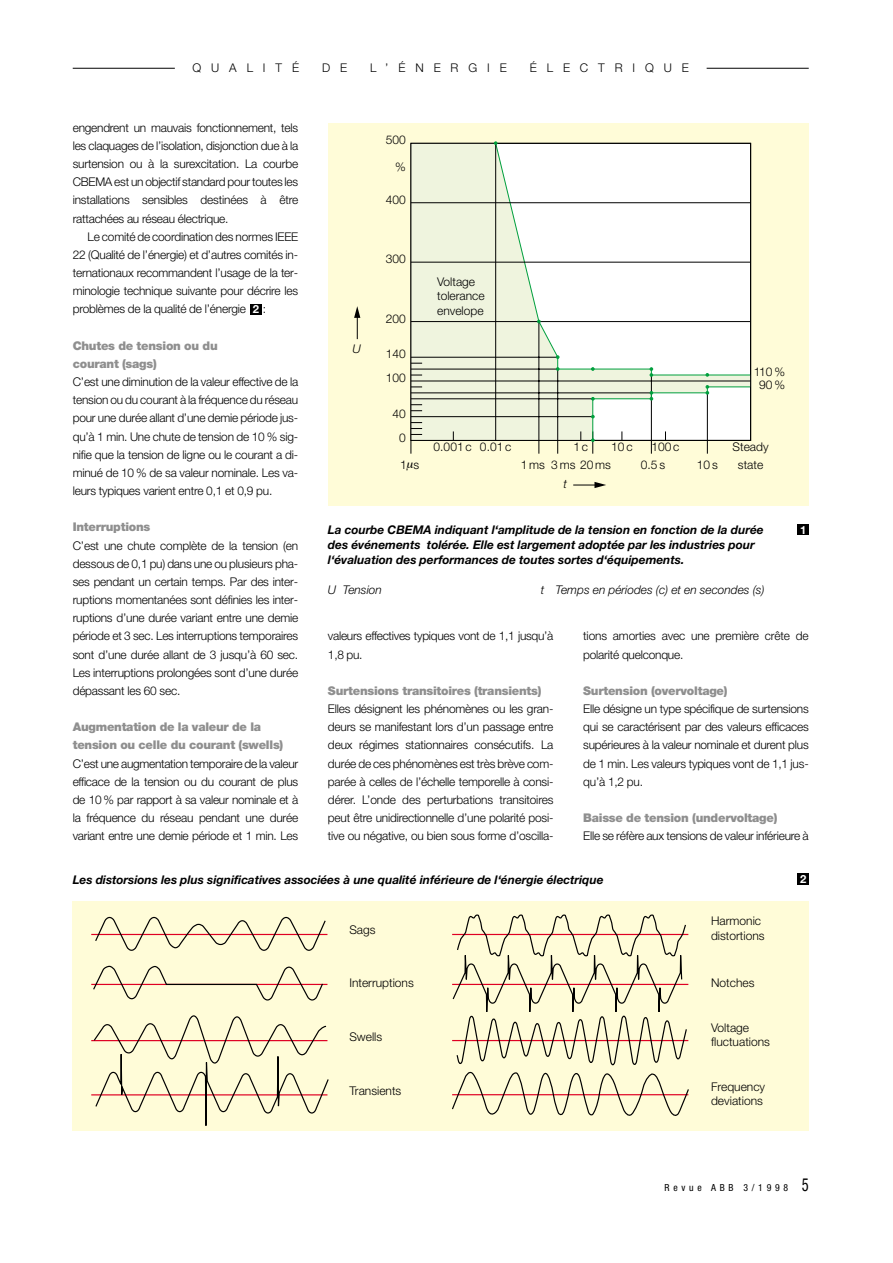
<style>
.page{position:relative;width:893px;height:1263px;background:#fff}
.page>*{position:absolute;margin:0;border:0;box-sizing:border-box;transform-origin:0 0}
.t1{font:300 12px/18.1px "Helvetica Neue";letter-spacing:-.015em;color:#000;text-align:justify}
.t2{font:italic 700 12px/15px "Helvetica Neue";color:#000}
.t3{font:900 12px/18.1px "Helvetica Neue";letter-spacing:-.02em;color:#8f8f8f}
.t4{font:italic 300 12px "Helvetica Neue";color:#000}
.t5{font:300 12px "Helvetica Neue";letter-spacing:.835em;color:#000}
.t6{font:700 11.25px "Helvetica Neue";color:#fff}
.t7{font:condensed 9.75px "Helvetica Neue";letter-spacing:.385em;color:#000}
.s1{font-weight:300;font-size:12px;color:#000}
.s2{font-size:18px}
</style>
<div class="page">
<div style="left:250px;top:304px;width:11px;height:11px;background:#000"></div>
<div style="left:328px;top:123px;width:480px;height:383px;background:#fffcd8"></div>
<svg style="left:354px;top:306px;width:6px;height:33px"></svg>
<svg style="left:573px;top:482px;width:33px;height:6px"></svg>
<div style="left:412px;top:145px;width:337px;height:294px;background:#eff4de"></div>
<svg style="left:496px;top:142px;width:255px;height:234px;background:#f9fbf8"></svg>
<hr style="left:411px;top:416px;width:181px;height:1px;background:#000">
<hr style="left:538px;top:321px;width:1px;height:133px;background:#000">
<hr style="left:557px;top:369px;width:1px;height:85px;background:#000">
<hr style="left:651px;top:375px;width:1px;height:79px;background:#000">
<svg style="left:412px;top:404px;width:10px;height:7px"></svg>
<hr style="left:411px;top:399px;width:181px;height:1px;background:#000">
<hr style="left:411px;top:369px;width:146px;height:1px;background:#000">
<hr style="left:411px;top:357px;width:146px;height:1px;background:#000">
<hr style="left:411px;top:393px;width:240px;height:1px;background:#000">
<hr style="left:411px;top:381px;width:339px;height:1px;background:#000">
<hr style="left:411px;top:321px;width:339px;height:1px;background:#000">
<hr style="left:411px;top:262px;width:339px;height:1px;background:#000">
<hr style="left:411px;top:202px;width:339px;height:1px;background:#000">
<hr style="left:495px;top:143px;width:1px;height:297px;background:#000">
<svg style="left:410px;top:422px;width:12px;height:32px"></svg>
<svg style="left:591px;top:367px;width:3px;height:4px"></svg>
<svg style="left:556px;top:367px;width:3px;height:4px"></svg>
<svg style="left:556px;top:355px;width:3px;height:4px"></svg>
<svg style="left:705px;top:373px;width:4px;height:4px"></svg>
<svg style="left:649px;top:367px;width:4px;height:10px"></svg>
<div style="left:410px;top:143px;width:341px;height:298px;border:1px solid #000"></div>
<svg style="left:494px;top:141px;width:3px;height:4px"></svg>
<svg style="left:591px;top:385px;width:160px;height:69px"></svg>
<div style="left:73px;top:901px;width:735px;height:230px;background:#fffcd8"></div>
<hr style="left:91px;top:934px;width:236px;height:1px;background:#df0023">
<hr style="left:91px;top:984px;width:236px;height:1px;background:#df0023">
<hr style="left:91px;top:1040px;width:236px;height:1px;background:#df0023">
<hr style="left:91px;top:1094px;width:236px;height:1px;background:#df0023">
<svg style="left:92px;top:916px;width:237px;height:210px"></svg>
<svg style="left:452px;top:914px;width:237px;height:202px"></svg>
<div style="left:797px;top:524px;width:11px;height:11px;background:#000"></div>
<div style="left:797px;top:874px;width:11px;height:11px;background:#000"></div>
<hr style="left:73px;top:68px;width:102px;height:1px;background:#000">
<hr style="left:706px;top:68px;width:102px;height:1px;background:#000">
<p class="t5" style="left:192px;top:64px;width:108px">QUALITÉ</p>
<p class="t1" style="left:322px;top:60px;width:27px">D E</p>
<p class="t5" style="left:370px;top:64px;width:138px">L’ÉNERGIE</p>
<p class="t5" style="left:529px;top:64px;width:161px">ÉLECTRIQUE</p>
<p class="t1" style="left:73px;top:120px;width:227px">engendrent un mauvais fonctionnement, tels les claquages de l’isolation, disjonction due à la surtension ou à la surexcitation. La courbe CBEMA est un objectif standard pour toutes les installations sensibles destinées à être rattachées au réseau électrique.</p>
<p class="t1" style="left:73px;top:229px;width:227px;text-indent:15px">Le comité de coordination des normes IEEE 22 (Qualité de l’énergie) et d’autres comités in&shy;ternationaux recommandent l’usage de la ter&shy;minologie technique suivante pour décrire les problèmes de la qualité de l’énergie</p>
<p class="t6" style="left:253px;top:305px;width:15px">2 <span class="s1">:</span></p>
<p class="t3" style="left:73px;top:337px;width:146px">Chutes de tension ou du courant (sags)</p>
<p class="t1" style="left:73px;top:374px;width:227px">C’est une diminution de la valeur effective de la tension ou du courant à la fréquence du réseau pour une durée allant d’une demie période jus&shy;qu’à 1 min. Une chute de tension de 10 % sig&shy;nifie que la tension de ligne ou le courant a di&shy;minué de 10 % de sa valeur nominale. Les va&shy;leurs typiques varient entre 0,1 et 0,9 pu.</p>
<p class="t3" style="left:73px;top:519px;width:79px">Interruptions</p>
<p class="t1" style="left:73px;top:537px;width:227px">C’est une chute complète de la tension (en dessous de 0,1 pu) dans une ou plusieurs pha&shy;ses pendant un certain temps. Par des inter&shy;ruptions momentanées sont définies les inter&shy;ruptions d’une durée variant entre une demie période et 3 sec. Les interruptions temporaires sont d’une durée allant de 3 jusqu’à 60 sec.<br>Les interruptions prolongées sont d’une durée dépassant les 60 sec.</p>
<p class="t3" style="left:73px;top:719px;width:212px">Augmentation de la valeur de la tension ou celle du courant (swells)</p>
<p class="t1" style="left:73px;top:755px;width:227px">C’est une augmentation temporaire de la valeur efficace de la tension ou du courant de plus de 10 % par rapport à sa valeur nominale et à la fréquence du réseau pendant une durée variant entre une demie période et 1 min. Les</p>
<p class="t1" style="left:386px;top:132px;width:22px">500</p>
<p class="t1" style="left:395px;top:159px;width:12px">%</p>
<p class="t1" style="left:386px;top:192px;width:22px">400</p>
<p class="t4" style="left:352px;top:345px;width:10px">U</p>
<p class="t1" style="left:386px;top:251px;width:22px">300</p>
<p class="t1" style="left:386px;top:311px;width:22px">200</p>
<p class="t1" style="left:386px;top:346px;width:22px">140</p>
<p class="t1" style="left:386px;top:370px;width:22px">100</p>
<p class="t1" style="left:392px;top:406px;width:15px">40</p>
<p class="t1" style="left:399px;top:429px;width:8px">0</p>
<p class="t1" style="left:437px;top:276px;width:49px;line-height:14.2px;text-align:left">Voltage tolerance envelope</p>
<p class="t1" style="left:753px;top:366px;width:33px;line-height:12.9px;text-align:center">110 %<br>90%</p>
<p class="t1" style="left:433px;top:439px;width:79px">0.001 c 0.01 c</p>
<p class="t1" style="left:573px;top:439px;width:16px">1c</p>
<p class="t1" style="left:611px;top:439px;width:23px">10c</p>
<p class="t1" style="left:651px;top:439px;width:30px">100 c</p>
<p class="t1" style="left:732px;top:439px;width:38px">Steady</p>
<p class="t1" style="left:400px;top:456px;width:21px">1 s</p>
<p class="t1" style="left:520px;top:456px;width:92px">1ms 3ms 20ms</p>
<p class="t1" style="left:641px;top:456px;width:26px">0.5 s</p>
<p class="t1" style="left:697px;top:456px;width:22px">10s</p>
<p class="t1" style="left:738px;top:456px;width:27px">state</p>
<p class="t4" style="left:563px;top:479px;width:5px">t</p>
<p class="t2" style="left:328px;top:523px;width:437px">La courbe CBEMA indiquant l‘amplitude de la tension en fonction de la durée des événements tolérée. Elle est largement adoptée par les industries pour l‘évaluation des performances de toutes sortes d‘équipements.</p>
<p class="t4" style="left:328px;top:586px;width:55px">U Tension</p>
<p class="t4" style="left:540px;top:586px;width:225px">t Temps en périodes (c) et en secondes (s)</p>
<p class="t6" style="left:800px;top:525px;width:8px">1</p>
<p class="t1" style="left:328px;top:628px;width:227px">valeurs effectives typiques vont de 1,1 jusqu’à<br>1,8 pu.</p>
<p class="t3" style="left:328px;top:683px;width:215px">Surtensions transitoires (transients)</p>
<p class="t1" style="left:328px;top:701px;width:227px">Elles désignent les phénomènes ou les gran&shy;deurs se manifestant lors d’un passage entre deux régimes stationnaires consécutifs. La durée de ces phénomènes est très brève com&shy;parée à celles de l’échelle temporelle à consi&shy;dérer. L’onde des perturbations transitoires peut être unidirectionnelle d’une polarité posi&shy;tive ou négative, ou bien sous forme d’oscilla-</p>
<p class="t1" style="left:583px;top:628px;width:227px">tions amorties avec une première crête de polarité quelconque.</p>
<p class="t3" style="left:583px;top:683px;width:146px">Surtension (overvoltage)</p>
<p class="t1" style="left:583px;top:701px;width:227px">Elle désigne un type spécifique de surtensions qui se caractérisent par des valeurs efficaces supérieures à la valeur nominale et durent plus de 1 min. Les valeurs typiques vont de 1,1 jus&shy;qu’à 1,2 pu.</p>
<p class="t3" style="left:583px;top:810px;width:196px">Baisse de tension (undervoltage)</p>
<p class="t1" style="left:583px;top:828px;width:227px">Elle se réfère aux tensions de valeur inférieure à</p>
<p class="t2" style="left:73px;top:873px;width:532px">Les distorsions les plus significatives associées à une qualité inférieure de l‘énergie électrique</p>
<p class="t6" style="left:800px;top:875px;width:8px">2</p>
<p class="t1" style="left:349px;top:922px;width:28px">Sags</p>
<p class="t1" style="left:349px;top:975px;width:66px">Interruptions</p>
<p class="t1" style="left:349px;top:1028px;width:34px">Swells</p>
<p class="t1" style="left:349px;top:1083px;width:54px">Transients</p>
<p class="t1" style="left:711px;top:915px;width:55px;line-height:14.2px">Harmonic distortions</p>
<p class="t1" style="left:711px;top:975px;width:45px">Notches</p>
<p class="t1" style="left:711px;top:1021px;width:60px;line-height:14.2px">Voltage fluctuations</p>
<p class="t1" style="left:711px;top:1081px;width:56px;line-height:14.2px">Frequency deviations</p>
<p class="t7" style="left:664px;top:1184px;width:146px">Revue ABB 3/1998 <span class="s2">5</span></p>
</div>
